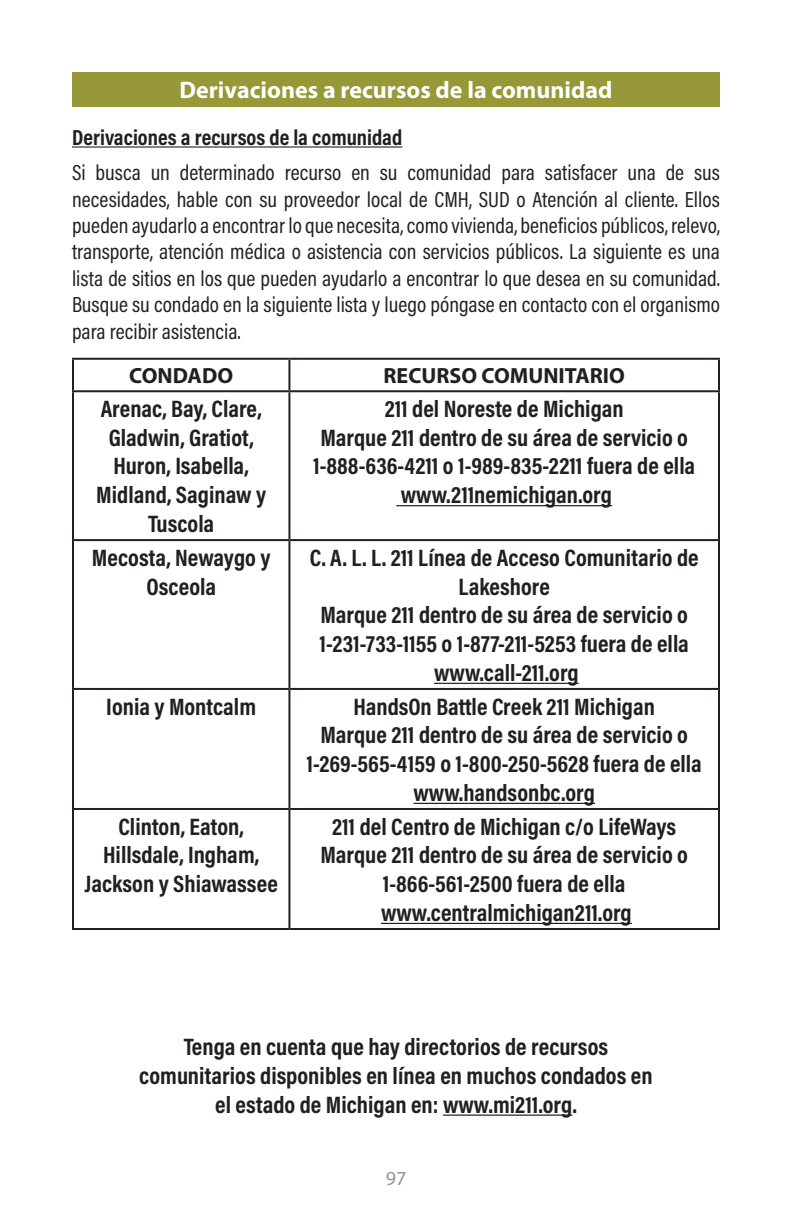
<style>
.page{position:relative;width:792px;height:1224px;background:#fff}
.page>*{position:absolute;margin:0;border:0;box-sizing:border-box;transform-origin:0 0}
.t1{font:24px/28.8px "Acumin Variable Concept";letter-spacing:-.065em;color:#231f20;text-align:center}
.t2{font:700 24px "Myriad Pro";color:#fff}
.t3{font:22px/26.4px "Acumin Variable Concept";letter-spacing:-.08em;color:#231f20;text-align:justify}
.t4{font:700 22px "Myriad Pro";color:#231f20}
.t5{font:20px "Myriad Pro";color:#939598}
</style>
<div class="page">
<div style="left:72px;top:72px;width:648px;height:35px;background:#979838"></div>
<hr style="left:72px;top:146px;width:330px;height:2px;background:#231f20">
<hr style="left:72px;top:358px;width:217px;height:2px;background:#231f20">
<hr style="left:72px;top:360px;width:2px;height:30px;background:#231f20">
<hr style="left:289px;top:358px;width:431px;height:2px;background:#231f20">
<hr style="left:288px;top:360px;width:2px;height:30px;background:#231f20">
<hr style="left:718px;top:360px;width:2px;height:30px;background:#231f20">
<hr style="left:72px;top:390px;width:217px;height:2px;background:#231f20">
<hr style="left:72px;top:392px;width:2px;height:147px;background:#231f20">
<hr style="left:289px;top:390px;width:431px;height:2px;background:#231f20">
<hr style="left:288px;top:392px;width:2px;height:147px;background:#231f20">
<hr style="left:718px;top:392px;width:2px;height:147px;background:#231f20">
<hr style="left:72px;top:539px;width:217px;height:2px;background:#231f20">
<hr style="left:72px;top:541px;width:2px;height:147px;background:#231f20">
<hr style="left:289px;top:539px;width:431px;height:2px;background:#231f20">
<hr style="left:288px;top:541px;width:2px;height:147px;background:#231f20">
<hr style="left:718px;top:541px;width:2px;height:147px;background:#231f20">
<hr style="left:72px;top:688px;width:217px;height:2px;background:#231f20">
<hr style="left:72px;top:690px;width:2px;height:118px;background:#231f20">
<hr style="left:289px;top:688px;width:431px;height:2px;background:#231f20">
<hr style="left:288px;top:690px;width:2px;height:118px;background:#231f20">
<hr style="left:718px;top:690px;width:2px;height:118px;background:#231f20">
<hr style="left:72px;top:808px;width:217px;height:2px;background:#231f20">
<hr style="left:72px;top:810px;width:2px;height:118px;background:#231f20">
<hr style="left:289px;top:808px;width:431px;height:2px;background:#231f20">
<hr style="left:288px;top:810px;width:2px;height:118px;background:#231f20">
<hr style="left:718px;top:810px;width:2px;height:118px;background:#231f20">
<hr style="left:72px;top:928px;width:217px;height:2px;background:#231f20">
<hr style="left:289px;top:928px;width:431px;height:2px;background:#231f20">
<hr style="left:396px;top:505px;width:216px;height:1px;background:#231f20">
<hr style="left:434px;top:683px;width:145px;height:1px;background:#231f20">
<hr style="left:413px;top:803px;width:182px;height:1px;background:#231f20">
<hr style="left:381px;top:923px;width:251px;height:1px;background:#231f20">
<hr style="left:443px;top:1115px;width:129px;height:1px;background:#231f20">
<p class="t2" style="left:179px;top:74px;width:435px">Derivaciones a recursos de la comunidad</p>
<p class="t3" style="left:72px;top:123px;width:334px">Derivaciones a recursos de la comunidad</p>
<p class="t3" style="left:72px;top:159px;width:652px">Si busca un determinado recurso en su comunidad para satisfacer una de sus necesidades, hable con su proveedor local de CMH, SUD o Atención al cliente. Ellos pueden ayudarlo a encontrar lo que necesita, como vivienda, beneficios públicos, relevo, transporte, atención médica o asistencia con servicios públicos. La siguiente es una lista de sitios en los que pueden ayudarlo a encontrar lo que desea en su comunidad.<br>Busque su condado en la siguiente lista y luego póngase en contacto con el organismo para recibir asistencia.</p>
<p class="t4" style="left:129px;top:362px;width:105px">CONDADO</p>
<p class="t4" style="left:384px;top:362px;width:243px">RECURSO COMUNITARIO</p>
<p class="t1" style="left:96px;top:393px;width:172px">Arenac, Bay, Clare,<br>Gladwin, Gratiot,<br>Huron, Isabella,<br>Midland, Saginaw y<br>Tuscola</p>
<p class="t1" style="left:385px;top:393px;width:242px">211 del Noreste de Michigan</p>
<p class="t1" style="left:313px;top:422px;width:385px">Marque 211 dentro de su área de servicio o<br>1-888-636-4211 o 1-989-835-2211 fuera de ella</p>
<p class="t1" style="left:401px;top:480px;width:215px">www.211nemichigan.org</p>
<p class="t1" style="left:92px;top:542px;width:181px">Mecosta, Newaygo y<br>Osceola</p>
<p class="t1" style="left:310px;top:542px;width:392px">C. A. L. L. 211 Línea de Acceso Comunitario de<br>Lakeshore</p>
<p class="t1" style="left:319px;top:600px;width:373px;text-align:left">Marque 211 dentro de su área de servicio o<br>1-231-733-1155 o 1-877-211-5253 fuera de ella</p>
<p class="t1" style="left:434px;top:657px;width:148px">www.call-211.org</p>
<p class="t1" style="left:106px;top:691px;width:154px">Ionia y Montcalm</p>
<p class="t1" style="left:353px;top:691px;width:305px">HandsOn Battle Creek 211 Michigan</p>
<p class="t1" style="left:307px;top:720px;width:398px">Marque 211 dentro de su área de servicio o<br>1-269-565-4159 o 1-800-250-5628 fuera de ella</p>
<p class="t1" style="left:413px;top:777px;width:185px">www.handsonbc.org</p>
<p class="t1" style="left:85px;top:811px;width:196px">Clinton, Eaton,<br>Hillsdale, Ingham,<br>Jackson y Shiawassee</p>
<p class="t1" style="left:332px;top:811px;width:347px">211 del Centro de Michigan c/o LifeWays</p>
<p class="t1" style="left:321px;top:840px;width:371px">Marque 211 dentro de su área de servicio o<br>1-866-561-2500 fuera de ella</p>
<p class="t1" style="left:381px;top:897px;width:254px">www.centralmichigan211.org</p>
<p class="t1" style="left:139px;top:1031px;width:517px">Tenga en cuenta que hay directorios de recursos comunitarios disponibles en línea en muchos condados en el estado de Michigan en: www.mi211.org.</p>
<p class="t5" style="left:386px;top:1166px;width:22px">97</p>
</div>
